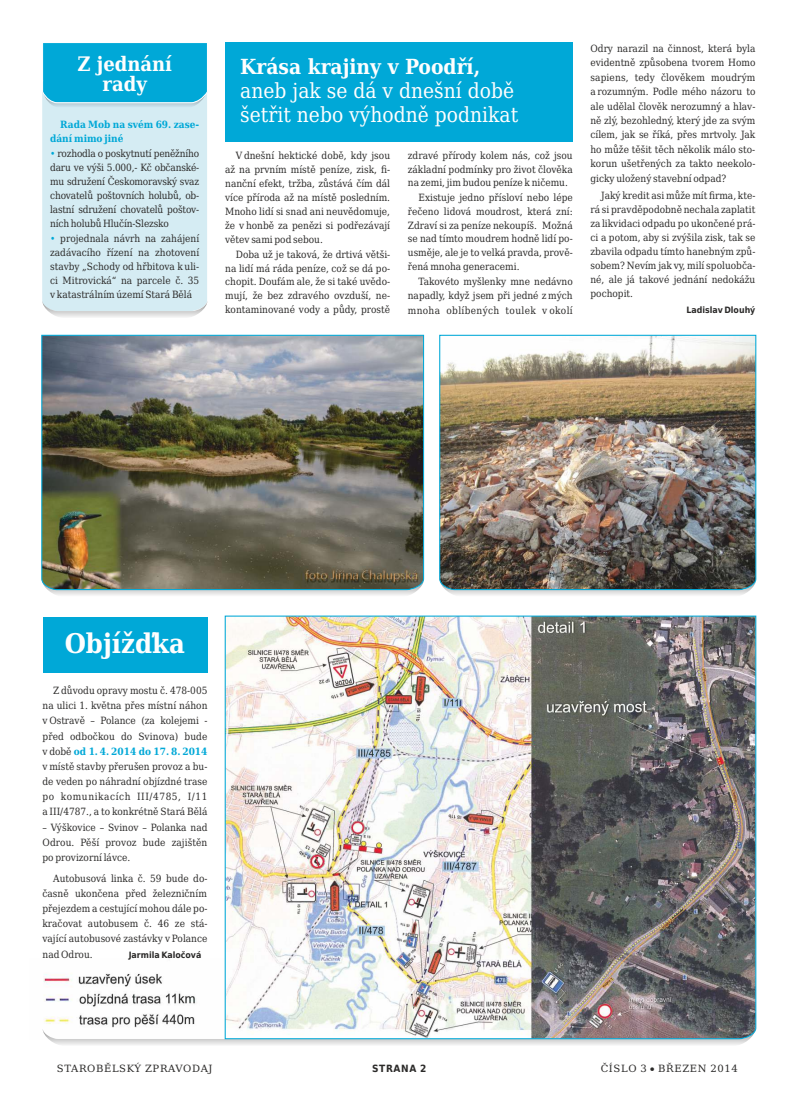
<style>
.page{position:relative;width:798px;height:1099px;background:#fff}
.page>*{position:absolute;margin:0;border:0;box-sizing:border-box;transform-origin:0 0}
.t1{font:700 27.12px "DejaVu Serif Condensed";color:#fefefe}
.t2{font:20.75px/24.2px "DejaVu Serif Condensed";color:#fefefe}
.t3{font:700 20.75px "DejaVu Serif Condensed";color:#fefefe}
.t4{font:700 20px/20px "DejaVu Serif Condensed";color:#fefefe;text-align:center}
.t5{font:10px/14px "DejaVu Serif Condensed";color:#2b2a29;text-align:justify}
.t6{font:10px "DejaVu Serif";letter-spacing:.065em;color:#2b2a29}
.t7{font:700 10px/14.1px "DejaVu Serif Condensed";color:#00a8d7}
.t8{font:700 10px "DejaVu Sans Condensed";letter-spacing:.06em;color:#2b2a29}
.t9{font:700 8.75px "DejaVu Sans Condensed";color:#2b2a29}
.s1{color:#00a8d7}
.s2{font-weight:700;color:#00a8d7}
</style>
<div class="page">
<img style="left:42px;top:973px;width:154px;height:58px">
<div style="left:225px;top:43px;width:347px;height:99px;background:#00a8d7"></div>
<div style="left:42px;top:107px;width:165px;height:193px;background:#d5ecf3"></div>
<svg style="left:42px;top:300px;width:165px;height:17px;background:#d9e8ec"></svg>
<svg style="left:43px;top:1028px;width:706px;height:17px"></svg>
<div style="left:43px;top:617px;width:164px;height:56px;background:#00a8d7"></div>
<svg style="left:42px;top:43px;width:165px;height:64px;background:#13add8"></svg>
<svg style="left:48px;top:590px;width:370px;height:5px"></svg>
<img style="left:41px;top:334px;width:383px;height:256px">
<img style="left:224px;top:615px;width:532px;height:424px">
<svg style="left:446px;top:590px;width:304px;height:5px"></svg>
<img style="left:439px;top:334px;width:317px;height:256px">
<h3 class="t4" style="left:77px;top:55px;width:96px">Z jednání rady</h3>
<p class="t5" style="left:590px;top:42px;width:166px;line-height:14.4px">Odry narazil na činnost, která byla evidentně způsobena tvorem Homo sapiens, tedy člověkem moudrým a rozumným. Podle mého názoru to ale udělal člověk nerozumný a hlav&shy;ně zlý, bezohledný, který jde za svým cílem, jak se říká, přes mrtvoly. Jak ho může těšit těch několik málo sto&shy;korun ušetřených za takto neekolo&shy;gicky uložený stavební odpad?</p>
<p class="t5" style="left:590px;top:190px;width:166px;text-indent:11px">Jaký kredit asi může mít firma, kte&shy;rá si pravděpodobně nechala zaplatit za likvidaci odpadu po ukončené prá&shy;ci a potom, aby si zvýšila zisk, tak se zbavila odpadu tímto hanebným způ&shy;sobem? Nevím jak vy, milí spoluobča&shy;né, ale já takové jednání nedokážu pochopit.</p>
<p class="t9" style="left:686px;top:306px;width:70px">Ladislav Dlouhý</p>
<h2 class="t3" style="left:240px;top:58px;width:241px">Krása krajiny v Poodří,</h2>
<h2 class="t2" style="left:240px;top:81px;width:279px">aneb jak se dá v dnešní době šetřit nebo výhodně podnikat</h2>
<p class="t5" style="left:407px;top:150px;width:166px;line-height:13.6px">zdravé přírody kolem nás, což jsou základní podmínky pro život člověka na zemi, jim budou peníze k ničemu.</p>
<p class="t5" style="left:407px;top:192px;width:166px;line-height:13.6px;text-indent:11px">Existuje jedno přísloví nebo lépe řečeno lidová moudrost, která zní:<br>Zdraví si za peníze nekoupíš. Možná se nad tímto moudrem hodně lidí po&shy;usměje, ale je to velká pravda, prově&shy;řená mnoha generacemi.</p>
<p class="t5" style="left:407px;top:275px;width:166px;line-height:14.4px;text-indent:11px">Takovéto myšlenky mne nedávno napadly, když jsem při jedné z mých mnoha oblíbených toulek v okolí</p>
<p class="t7" style="left:50px;top:118px;width:150px;text-indent:10px">Rada Mob na svém 69. zase&shy;dání mimo jiné</p>
<p class="t5" style="left:50px;top:148px;width:150px"><span class="s1">•</span> rozhodla o poskytnutí peněžního daru ve výši 5.000,- Kč občanské&shy;mu sdružení Českomoravský svaz chovatelů poštovních holubů, ob&shy;lastní sdružení chovatelů poštov&shy;ních holubů Hlučín-Slezsko</p>
<p class="t5" style="left:50px;top:233px;width:150px"><span class="s1">•</span> projednala návrh na zahájení zadávacího řízení na zhotovení stavby „Schody od hřbitova k uli&shy;ci Mitrovická“ na parcele č. 35 v katastrálním území Stará Bělá</p>
<p class="t5" style="left:225px;top:149px;width:166px;text-indent:11px">V dnešní hektické době, kdy jsou až na prvním místě peníze, zisk, fi&shy;nanční efekt, tržba, zůstává čím dál více příroda až na místě posledním.<br>Mnoho lidí si snad ani neuvědomuje, že v honbě za penězi si podřezávají větev sami pod sebou.</p>
<p class="t5" style="left:225px;top:248px;width:166px;line-height:13.6px;text-indent:11px">Doba už je taková, že drtivá větši&shy;na lidí má ráda peníze, což se dá po&shy;chopit. Doufám ale, že si také uvědo&shy;mují, že bez zdravého ovzduší, ne&shy;kontaminované vody a půdy, prostě</p>
<h1 class="t1" style="left:65px;top:632px;width:122px">Objížďka</h1>
<p class="t5" style="left:43px;top:684px;width:166px;line-height:15.1px;text-indent:11px">Z důvodu opravy mostu č. 478-005 na ulici 1. května přes místní náhon v Ostravě – Polance (za kolejemi - před odbočkou do Svinova) bude v době <span class="s2">od 1. 4. 2014 do 17. 8. 2014 </span>v místě stavby přerušen provoz a bu&shy;de veden po náhradní objízdné trase po komunikacích III/4785, I/11 a III/4787., a to konkrétně Stará Bělá</p>
<p class="t5" style="left:43px;top:820px;width:166px;line-height:15.1px">– Výškovice – Svinov – Polanka nad Odrou. Pěší provoz bude zajištěn po provizorní lávce.</p>
<p class="t5" style="left:43px;top:871px;width:166px;line-height:15.1px;text-indent:11px">Autobusová linka č. 59 bude do&shy;časně ukončena před železničním přejezdem a cestující mohou dále po&shy;kračovat autobusem č. 46 ze stá&shy;vající autobusové zastávky v Polance nad Odrou.</p>
<p class="t9" style="left:129px;top:950px;width:74px">Jarmila Kaločová</p>
<p class="t6" style="left:57px;top:1063px;width:157px">STAROBĚLSKÝ ZPRAVODAJ</p>
<p class="t8" style="left:372px;top:1063px;width:56px">STRANA 2</p>
<p class="t6" style="left:600px;top:1063px;width:139px">ČÍSLO 3 BŘEZEN 2014</p>
</div>
